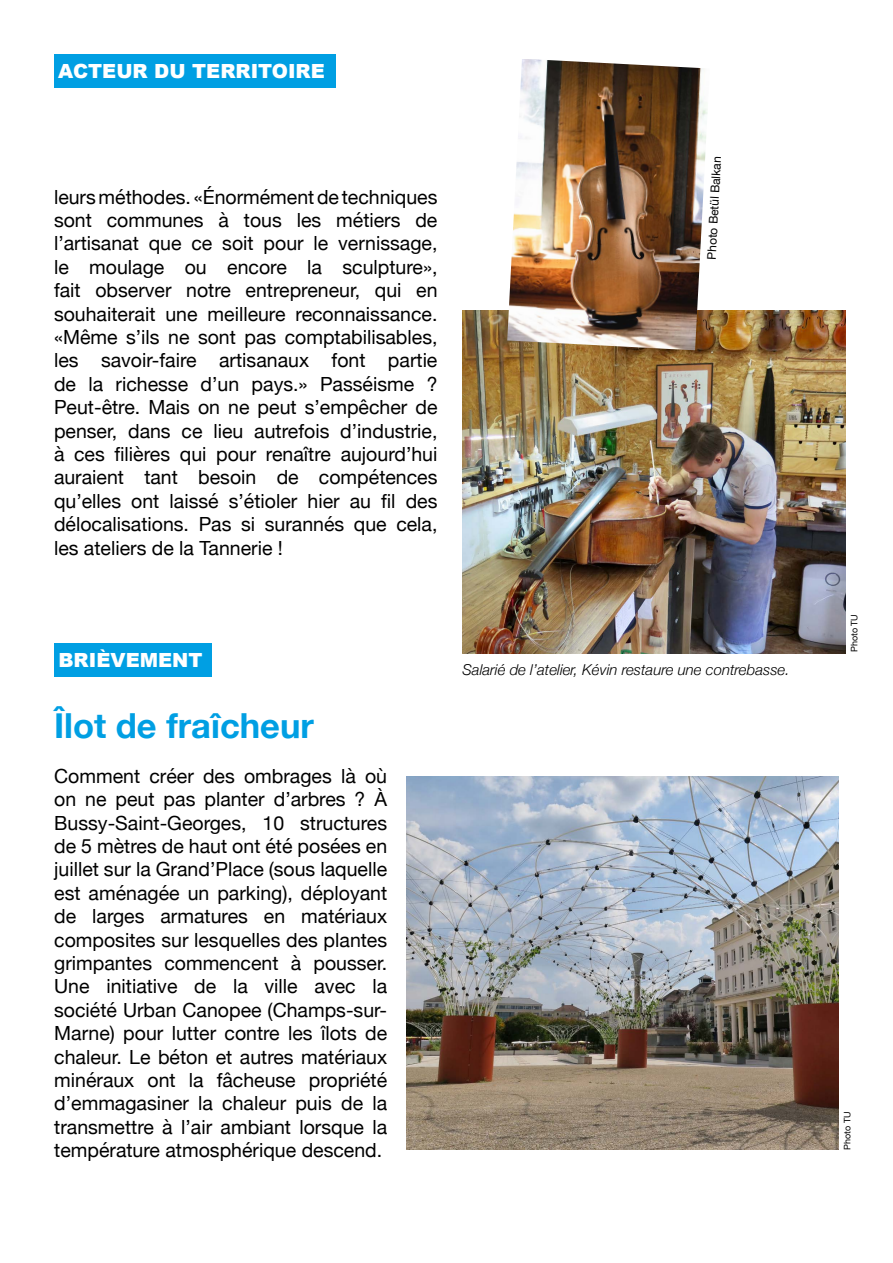
<style>
.page{position:relative;width:893px;height:1263px;background:#fff}
.page>*{position:absolute;margin:0;border:0;box-sizing:border-box;transform-origin:0 0}
.t1{font:700 34.5px "Helvetica Neue";color:#009fe3}
.t2{font:19.5px/23.4px "Helvetica Neue";color:#000;text-align:justify}
.t3{font:900 19.5px "Arial";color:#fff}
.t4{font:italic 300 15px "Helvetica Neue";color:#000}
.t5{font:12px "Helvetica Neue";color:#000}
.t6{font:9px "Helvetica Neue";color:#000}
</style>
<div class="page">
<div style="left:54px;top:54px;width:282px;height:33px;background:#009fe3"></div>
<div style="left:54px;top:643px;width:158px;height:34px;background:#009fe3"></div>
<img style="left:406px;top:776px;width:433px;height:373px">
<img style="left:462px;top:311px;width:384px;height:342px">
<img style="left:507px;top:59px;width:203px;height:291px">
<p class="t3" style="left:58px;top:56px;width:268px">ACTEUR DU TERRITOIRE</p>
<p class="t2" style="left:54px;top:186px;width:385px">leurs méthodes. «Énormément de techniques sont communes à tous les métiers de l’artisanat que ce soit pour le vernissage, le moulage ou encore la sculpture», fait observer notre entrepreneur, qui en souhaiterait une meilleure reconnaissance. «Même s’ils ne sont pas comptabilisables, les savoir-faire artisanaux font partie de la richesse d’un pays.» Passéisme ?<br>Peut-être. Mais on ne peut s’empêcher de penser, dans ce lieu autrefois d’industrie, à ces filières qui pour renaître aujourd’hui auraient tant besoin de compétences qu’elles ont laissé s’étioler hier au fil des délocalisations. Pas si surannés que cela, les ateliers de la Tannerie !</p>
<p class="t5" style="left:703px;top:259px;width:105px;rotate:-87deg">Photo Betül Balkan</p>
<p class="t3" style="left:58px;top:646px;width:146px">BRIÈVEMENT</p>
<h1 class="t1" style="left:54px;top:698px;width:261px">Îlot de fraîcheur</h1>
<p class="t2" style="left:54px;top:765px;width:334px">Comment créer des ombrages là où on ne peut pas planter d’arbres ? À Bussy-Saint-Georges, 10 structures de 5 mètres de haut ont été posées en juillet sur la Grand’Place (sous laquelle est aménagée un parking), déployant de larges armatures en matériaux composites sur lesquelles des plantes grimpantes commencent à pousser.<br>Une initiative de la ville avec la société Urban Canopee (Champs-sur-Marne) pour lutter contre les îlots de chaleur. Le béton et autres matériaux minéraux ont la fâcheuse propriété d’emmagasiner la chaleur puis de la transmettre à l’air ambiant lorsque la température atmosphérique descend.</p>
<p class="t4" style="left:462px;top:658px;width:329px">Salarié de l’atelier, Kévin restaure une contrebasse.</p>
<p class="t6" style="left:848px;top:652px;width:40px;rotate:-90deg">Photo TU</p>
<p class="t6" style="left:841px;top:1149px;width:40px;rotate:-90deg">Photo TU</p>
</div>
